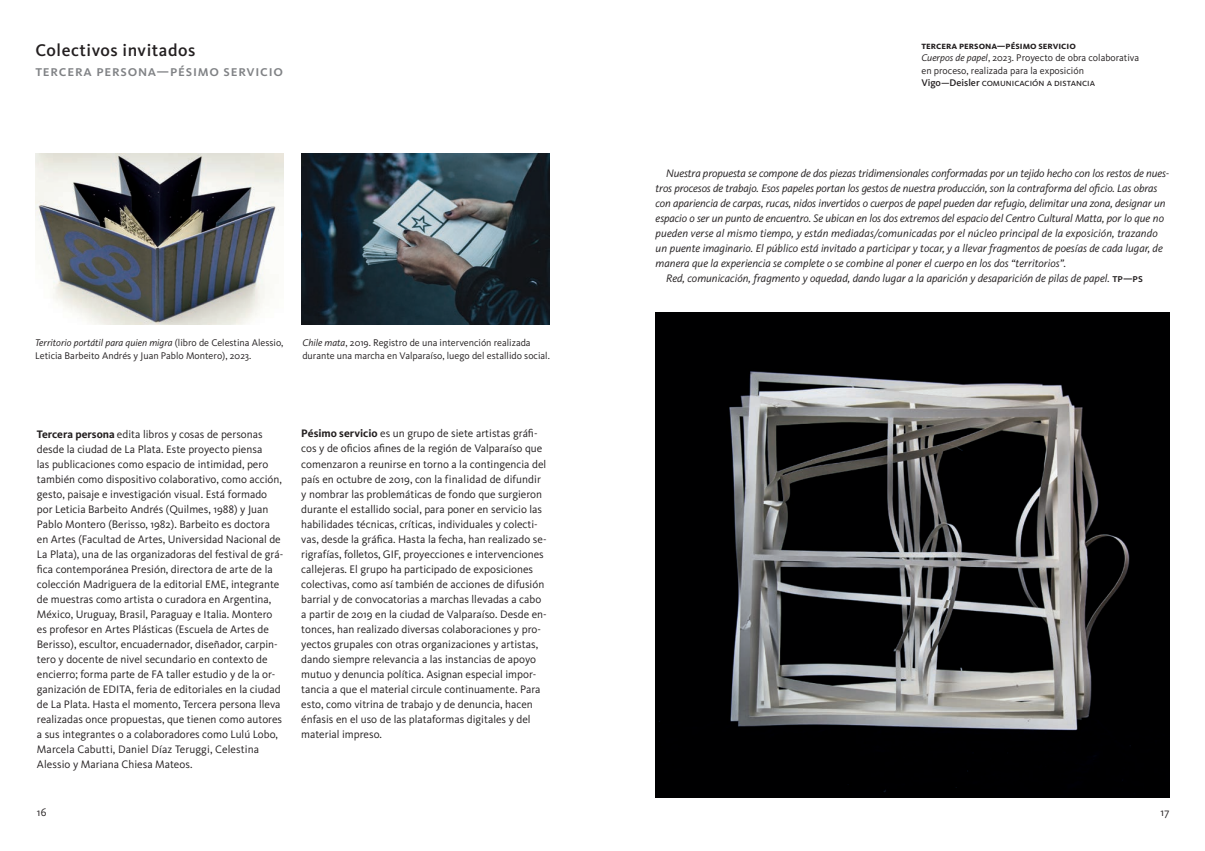
<style>
.page{position:relative;width:1205px;height:851px;background:#fff}
.page>*{position:absolute;margin:0;border:0;box-sizing:border-box;transform-origin:0 0}
.TITULO_GENERAL{font:500 17.5px "Kievit OT";letter-spacing:.03em;color:#231f20}
.TITULO_GENERAL-2{font:500 15px "Kievit OT";letter-spacing:.05em;color:#808285}
.subtitulo{font:11.25px/15px "Kievit OT";color:#231f20}
.Parrafo_texto{font:11.25px/15px "Kievit OT";color:#231f20}
.Parrafo_texto-2{font:italic 11.25px/15px "Kievit OT";letter-spacing:-.01em;color:#231f20}
.epigrafe_1{font:10px/12.5px "Kievit OT";color:#231f20}
.epigrafe_1-2{font:10px "Kievit OT";color:#231f20}
.epigrafe_1-3{font:700 10px "Kievit OT";color:#231f20}
.s1{font-style:italic}
.s2{font-weight:700}
.s3{font-weight:500}
.s4{font-weight:500;font-style:normal}
</style>
<div class="page">
<img style="left:655px;top:312px;width:514px;height:485px">
<img style="left:35px;top:154px;width:248px;height:170px">
<img style="left:301px;top:154px;width:248px;height:170px">
<p class="TITULO_GENERAL" style="left:35px;top:39px;width:161px">Colectivos invitados</p>
<p class="TITULO_GENERAL-2" style="left:35px;top:62px;width:249px">tercera persona—pésimo servicio</p>
<p class="epigrafe_1" style="left:35px;top:337px;width:250px"><span class="s1">Territorio portátil para quien migra</span> (libro de Celestina Alessio,<br>Leticia Barbeito Andrés y Juan Pablo Montero), 2023.</p>
<p class="epigrafe_1" style="left:302px;top:337px;width:230px"><span class="s1">Chile mata</span>, 2019. Registro de una intervención realizada</p>
<p class="epigrafe_1" style="left:302px;top:349px;width:249px">durante una marcha en Valparaíso, luego del estallido social.</p>
<p class="subtitulo" style="left:37px;top:426px;width:248px"><span class="s2">Tercera persona</span> edita libros y cosas de personas desde la ciudad de La Plata. Este proyecto piensa<br>las publicaciones como espacio de intimidad, pero también como dispositivo colaborativo, como acción, gesto, paisaje e investigación visual. Está formado por Leticia Barbeito Andrés (Quilmes, 1988) y Juan Pablo Montero (Berisso, 1982). Barbeito es doctora en Artes (Facultad de Artes, Universidad Nacional de La Plata), una de las organizadoras del festival de grá&shy;fica contemporánea Presión, directora de arte de la colección Madriguera de la editorial EME, integrante de muestras como artista o curadora en Argentina, México, Uruguay, Brasil, Paraguay e Italia. Montero es profesor en Artes Plásticas (Escuela de Artes de Berisso), escultor, encuadernador, diseñador, carpin&shy;tero y docente de nivel secundario en contexto de encierro; forma parte de FA taller estudio y de la or&shy;ganización de EDITA, feria de editoriales en la ciudad de La Plata. Hasta el momento, Tercera persona lleva realizadas once propuestas, que tienen como autores a sus integrantes o a colaboradores como Lulú Lobo, Marcela Cabutti, Daniel Díaz Teruggi, Celestina Alessio y Mariana Chiesa Mateos.</p>
<p class="Parrafo_texto" style="left:301px;top:426px;width:247px"><span class="s2">Pésimo servicio</span> es un grupo de siete artistas gráfi&shy;cos y de oficios afines de la región de Valparaíso que comenzaron a reunirse en torno a la contingencia del país en octubre de 2019, con la finalidad de difundir y nombrar las problemáticas de fondo que surgieron durante el estallido social, para poner en servicio las habilidades técnicas, críticas, individuales y colecti&shy;vas, desde la gráfica. Hasta la fecha, han realizado se&shy;rigrafías, folletos, GIF, proyecciones e intervenciones callejeras. El grupo ha participado de exposiciones colectivas, como así también de acciones de difusión barrial y de convocatorias a marchas llevadas a cabo a partir de 2019 en la ciudad de Valparaíso. Desde en&shy;tonces, han realizado diversas colaboraciones y pro&shy;yectos grupales con otras organizaciones y artistas, dando siempre relevancia a las instancias de apoyo mutuo y denuncia política. Asignan especial impor&shy;tancia a que el material circule continuamente. Para esto, como vitrina de trabajo y de denuncia, hacen énfasis en el uso de las plataformas digitales y del material impreso.</p>
<p class="epigrafe_1-3" style="left:921px;top:40px;width:156px">Tercera persona—Pésimo servicio</p>
<p class="epigrafe_1" style="left:921px;top:52px;width:219px"><span class="s1">Cuerpos de papel</span>, 2023. Proyecto de obra colaborativa</p>
<p class="epigrafe_1" style="left:921px;top:64px;width:164px">en proceso, realizada para la exposición</p>
<p class="epigrafe_1-2" style="left:921px;top:77px;width:175px"><span class="s3">Vigo—Deisler</span> comunicación a distancia</p>
<p class="Parrafo_texto-2" style="left:656px;top:166px;width:515px;text-indent:11px">Nuestra propuesta se compone de dos piezas tridimensionales conformadas por un tejido hecho con los restos de nues&shy;tros procesos de trabajo. Esos papeles portan los gestos de nuestra producción, son la contraforma del oficio. Las obras con apariencia de carpas, rucas, nidos invertidos o cuerpos de papel pueden dar refugio, delimitar una zona, designar un espacio o ser un punto de encuentro. Se ubican en los dos extremos del espacio del Centro Cultural Matta, por lo que no pueden verse al mismo tiempo, y están mediadas/comunicadas por el núcleo principal de la exposición, trazando un puente imaginario. El público está invitado a participar y tocar, y a llevar fragmentos de poesías de cada lugar, de manera que la experiencia se complete o se combine al poner el cuerpo en los dos “territorios”.</p>
<p class="Parrafo_texto-2" style="left:666px;top:271px;width:478px">Red, comunicación, fragmento y oquedad, dando lugar a la aparición y desaparición de pilas de papel. <span class="s4">tp—ps</span></p>
<p class="subtitulo" style="left:37px;top:804px;width:11px">16</p>
<p class="subtitulo" style="left:1160px;top:804px;width:11px">17</p>
</div>
